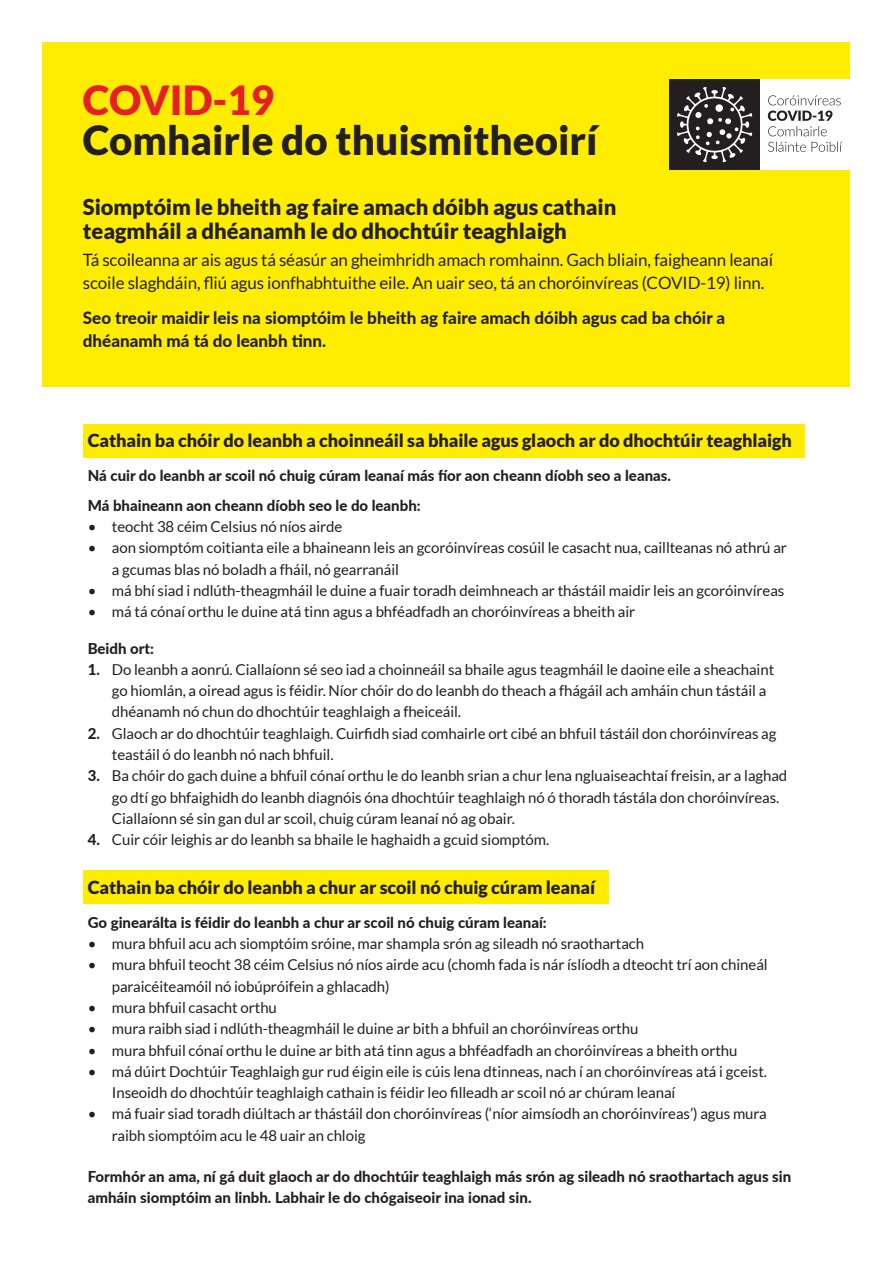
<style>
.page{position:relative;width:893px;height:1263px;background:#fff}
.page>*{position:absolute;margin:0;border:0;box-sizing:border-box;transform-origin:0 0}
.t1{font:900 40.2px "Lato";color:#231f20}
.t2{font:900 40.2px "Lato";color:#e61e25}
.t3{font:900 21.9px/24.3px "Lato";letter-spacing:-.005em;color:#231f20}
.t4{font:900 18px "Lato";letter-spacing:-.005em;color:#231f20}
.t5{font:17.1px/23.1px "Lato";letter-spacing:-.01em;color:#231f20}
.t6{font:800 17.1px/23.1px "Lato";color:#231f20}
.t7{font:15px/21.3px "Lato";letter-spacing:-.005em;color:#231f20}
.t8{font:800 15px/29.8px "Lato";color:#231f20}
.s1{font-weight:800}
</style>
<div class="page">
<div style="left:43px;top:43px;width:807px;height:344px;background:#ffed01"></div>
<div style="left:83px;top:870px;width:526px;height:34px;background:#ffed01"></div>
<div style="left:83px;top:424px;width:722px;height:34px;background:#ffed01"></div>
<div style="left:669px;top:79px;width:91px;height:91px;background:#231f20"></div>
<svg style="left:677px;top:87px;width:75px;height:75px"></svg>
<div style="left:760px;top:79px;width:90px;height:91px;background:#fff"></div>
<svg style="left:768px;top:95px;width:74px;height:57px"></svg>
<h1 class="t2" style="left:83px;top:77px;width:193px">COVID-19</h1>
<h1 class="t1" style="left:83px;top:117px;width:516px">Comhairle do thuismitheoirí</h1>
<h2 class="t3" style="left:83px;top:194px;width:535px">Siomptóim le bheith ag faire amach dóibh agus cathain teagmháil a dhéanamh le do dhochtúir teaghlaigh</h2>
<p class="t5" style="left:83px;top:248px;width:692px">Tá scoileanna ar ais agus tá séasúr an gheimhridh amach romhainn. Gach bliain, faigheann leanaí scoile slaghdáin, fliú agus ionfhabhtuithe eile. An uair seo, tá an choróinvíreas (COVID-19) linn.</p>
<p class="t6" style="left:83px;top:305px;width:644px">Seo treoir maidir leis na siomptóim le bheith ag faire amach dóibh agus cad ba chóir a dhéanamh má tá do leanbh tinn.</p>
<p class="t4" style="left:88px;top:430px;width:706px">Cathain ba chóir do leanbh a choinneáil sa bhaile agus glaoch ar do dhochtúir teaghlaigh</p>
<p class="t8" style="left:88px;top:460px;width:585px">Ná cuir do leanbh ar scoil nó chuig cúram leanaí más fíor aon cheann díobh seo a leanas.<br>Má bhaineann aon cheann díobh seo le do leanbh:</p>
<p class="t7" style="left:88px;top:516px;width:256px">• teocht 38 céim Celsius nó níos airde</p>
<p class="t7" style="left:112px;top:537px;width:677px;text-indent:-24px">• aon siomptóm coitianta eile a bhaineann leis an gcoróinvíreas cosúil le casacht nua, caillteanas nó athrú ar a gcumas blas nó boladh a fháil, nó gearranáil</p>
<p class="t7" style="left:88px;top:580px;width:698px">• má bhí siad i ndlúth-theagmháil le duine a fuair toradh deimhneach ar thástáil maidir leis an gcoróinvíreas</p>
<p class="t7" style="left:88px;top:601px;width:549px">• má tá cónaí orthu le duine atá tinn agus a bhféadfadh an choróinvíreas a bheith air</p>
<p class="t8" style="left:88px;top:632px;width:68px">Beidh ort:</p>
<p class="t7" style="left:112px;top:659px;width:664px;text-indent:-24px"><span class="s1">1.</span> Do leanbh a aonrú. Ciallaíonn sé seo iad a choinneáil sa bhaile agus teagmháil le daoine eile a sheachaint go hiomlán, a oiread agus is féidir. Níor chóir do do leanbh do theach a fhágáil ach amháin chun tástáil a dhéanamh nó chun do dhochtúir teaghlaigh a fheiceáil.</p>
<p class="t7" style="left:112px;top:722px;width:666px;text-indent:-24px"><span class="s1">2.</span> Glaoch ar do dhochtúir teaghlaigh. Cuirfidh siad comhairle ort cibé an bhfuil tástáil don choróinvíreas ag teastáil ó do leanbh nó nach bhfuil.</p>
<p class="t7" style="left:112px;top:765px;width:677px;text-indent:-24px"><span class="s1">3.</span> Ba chóir do gach duine a bhfuil cónaí orthu le do leanbh srian a chur lena ngluaiseachtaí freisin, ar a laghad go dtí go bhfaighidh do leanbh diagnóis óna dhochtúir teaghlaigh nó ó thoradh tástála don choróinvíreas.<br>Ciallaíonn sé sin gan dul ar scoil, chuig cúram leanaí nó ag obair.</p>
<p class="t7" style="left:88px;top:829px;width:463px"><span class="s1">4.</span> Cuir cóir leighis ar do leanbh sa bhaile le haghaidh a gcuid siomptóm.</p>
<p class="t4" style="left:88px;top:877px;width:509px">Cathain ba chóir do leanbh a chur ar scoil nó chuig cúram leanaí</p>
<p class="t8" style="left:88px;top:907px;width:461px">Go ginearálta is féidir do leanbh a chur ar scoil nó chuig cúram leanaí:</p>
<p class="t7" style="left:88px;top:933px;width:558px">• mura bhfuil acu ach siomptóim sróine, mar shampla srón ag sileadh nó sraothartach</p>
<p class="t7" style="left:112px;top:954px;width:657px;text-indent:-24px">• mura bhfuil teocht 38 céim Celsius nó níos airde acu (chomh fada is nár íslíodh a dteocht trí aon chineál paraicéiteamóil nó iobúpróifein a ghlacadh)</p>
<p class="t7" style="left:88px;top:997px;width:191px">• mura bhfuil casacht orthu</p>
<p class="t7" style="left:88px;top:1018px;width:552px">• mura raibh siad i ndlúth-theagmháil le duine ar bith a bhfuil an choróinvíreas orthu</p>
<p class="t7" style="left:88px;top:1039px;width:651px">• mura bhfuil cónaí orthu le duine ar bith atá tinn agus a bhféadfadh an choróinvíreas a bheith orthu</p>
<p class="t7" style="left:112px;top:1061px;width:657px;text-indent:-24px">• má dúirt Dochtúir Teaghlaigh gur rud éigin eile is cúis lena dtinneas, nach í an choróinvíreas atá i gceist.<br>Inseoidh do dhochtúir teaghlaigh cathain is féidir leo filleadh ar scoil nó ar chúram leanaí</p>
<p class="t7" style="left:112px;top:1103px;width:656px;text-indent:-24px">• má fuair siad toradh diúltach ar thástáil don choróinvíreas (‘níor aimsíodh an choróinvíreas’) agus mura raibh siomptóim acu le 48 uair an chloig</p>
<p class="t8" style="left:88px;top:1165px;width:705px;line-height:21.3px">Formhór an ama, ní gá duit glaoch ar do dhochtúir teaghlaigh más srón ag sileadh nó sraothartach agus sin amháin siomptóim an linbh. Labhair le do chógaiseoir ina ionad sin.</p>
</div>
